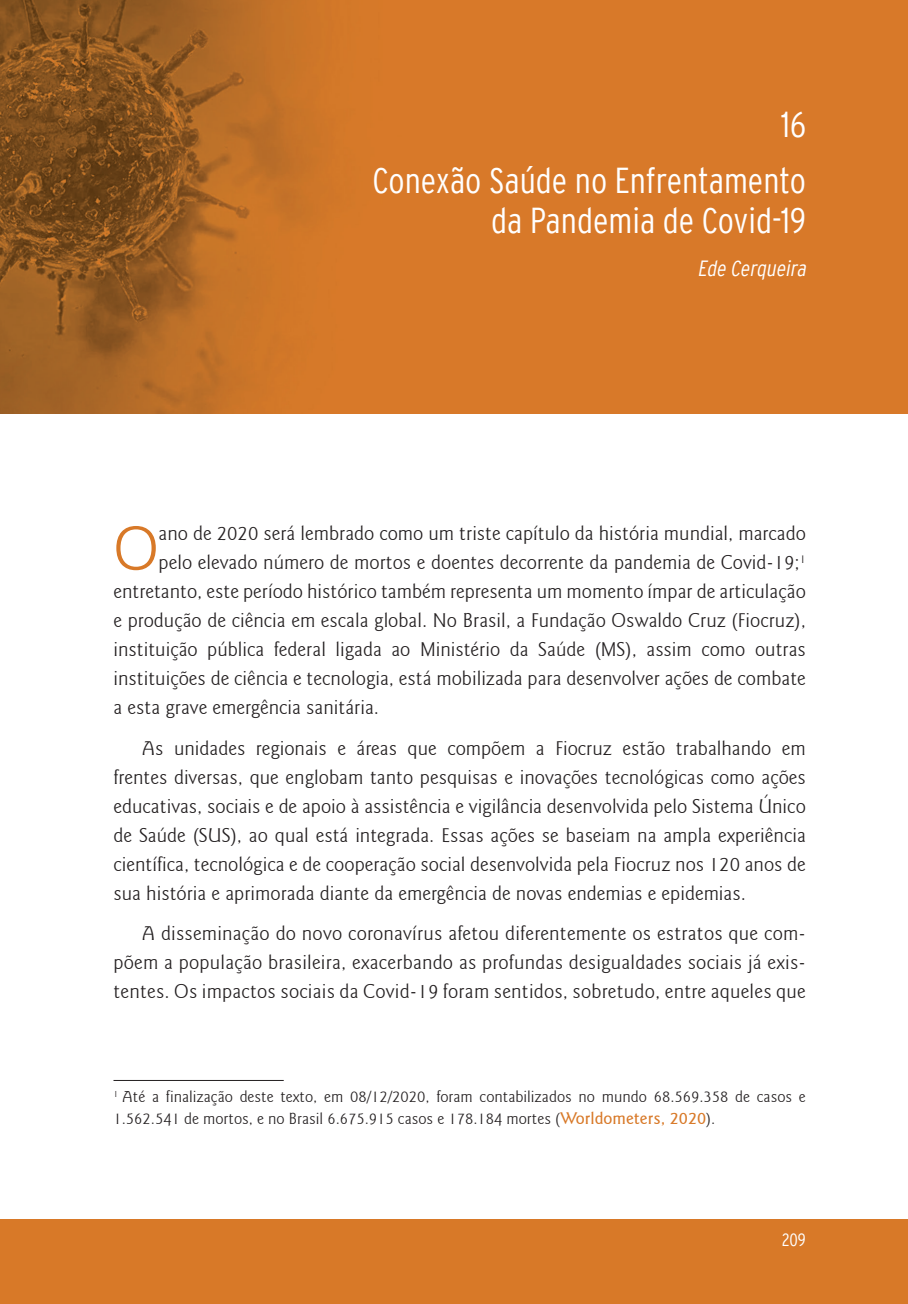
<style>
.page{position:relative;width:908px;height:1304px;background:#fff}
.page>*{position:absolute;margin:0;border:0;box-sizing:border-box;transform-origin:0 0}
.corpo_do_texto{font:300 62px "Goudy Sans IT Cby BT";color:#d87928}
.t1{font:300 condensed 36px "Interstate";color:#fff}
.corpo_do_texto-2{font:italic 300 condensed 22px "Interstate";color:#fff}
.corpo_do_texto-3{font:300 20px/29px "Goudy Sans IT Cby BT";color:#231f20;text-align:justify}
.t2{font:300 condensed 18px "Interstate";color:#fff}
.rodape{font:300 16px/22px "Goudy Sans IT Cby BT";color:#231f20}
.s1{font-weight:500;font-size:17px;color:#d87928}
</style>
<div class="page">
<div style="left:0;top:1219px;width:907px;height:85px;background:#d87928"></div>
<img style="left:0;top:0;width:907px;height:414px">
<hr style="left:113px;top:1080px;width:170px;height:1px;background:#231f20">
<p class="t1" style="left:780px;top:104px;width:26px">16</p>
<p class="t1" style="left:372px;top:160px;width:434px">Conexão Saúde no Enfrentamento</p>
<p class="t1" style="left:491px;top:200px;width:316px">da Pandemia de Covid-19</p>
<p class="corpo_do_texto-2" style="left:697px;top:256px;width:114px">Ede Cerqueira</p>
<p class="corpo_do_texto" style="left:113px;top:511px;width:47px">O</p>
<p class="corpo_do_texto-3" style="left:158px;top:519px;width:648px">ano de 2020 será lembrado como um triste capítulo da história mundial, marcado</p>
<p class="corpo_do_texto-3" style="left:158px;top:548px;width:648px">pelo elevado número de mortos e doentes decorrente da pandemia de Covid-19;<sup>1</sup></p>
<p class="corpo_do_texto-3" style="left:113px;top:577px;width:693px">entretanto, este período histórico também representa um momento ímpar de articulação</p>
<p class="corpo_do_texto-3" style="left:113px;top:606px;width:693px">e produção de ciência em escala global. No Brasil, a Fundação Oswaldo Cruz (Fiocruz),</p>
<p class="corpo_do_texto-3" style="left:113px;top:635px;width:693px">instituição pública federal ligada ao Ministério da Saúde (MS), assim como outras</p>
<p class="corpo_do_texto-3" style="left:113px;top:664px;width:693px">instituições de ciência e tecnologia, está mobilizada para desenvolver ações de combate</p>
<p class="corpo_do_texto-3" style="left:113px;top:693px;width:267px">a esta grave emergência sanitária.</p>
<p class="corpo_do_texto-3" style="left:113px;top:734px;width:693px;text-indent:28px">As unidades regionais e áreas que compõem a Fiocruz estão trabalhando em frentes diversas, que englobam tanto pesquisas e inovações tecnológicas como ações educativas, sociais e de apoio à assistência e vigilância desenvolvida pelo Sistema Único de Saúde (SUS), ao qual está integrada. Essas ações se baseiam na ampla experiência científica, tecnológica e de cooperação social desenvolvida pela Fiocruz nos 120 anos de sua história e aprimorada diante da emergência de novas endemias e epidemias.</p>
<p class="corpo_do_texto-3" style="left:113px;top:919px;width:693px;text-indent:28px">A disseminação do novo coronavírus afetou diferentemente os estratos que com&shy;põem a população brasileira, exacerbando as profundas desigualdades sociais já exis&shy;tentes. Os impactos sociais da Covid-19 foram sentidos, sobretudo, entre aqueles que</p>
<p class="rodape" style="left:113px;top:1086px;width:693px"><sup>1</sup> Até a finalização deste texto, em 08/12/2020, foram contabilizados no mundo 68.569.358 de casos e<br>1.562.541 de mortos, e no Brasil 6.675.915 casos e 178.184 mortes (<span class="s1">Worldometers, 2020</span>).</p>
<p class="t2" style="left:781px;top:1230px;width:25px">209</p>
</div>
